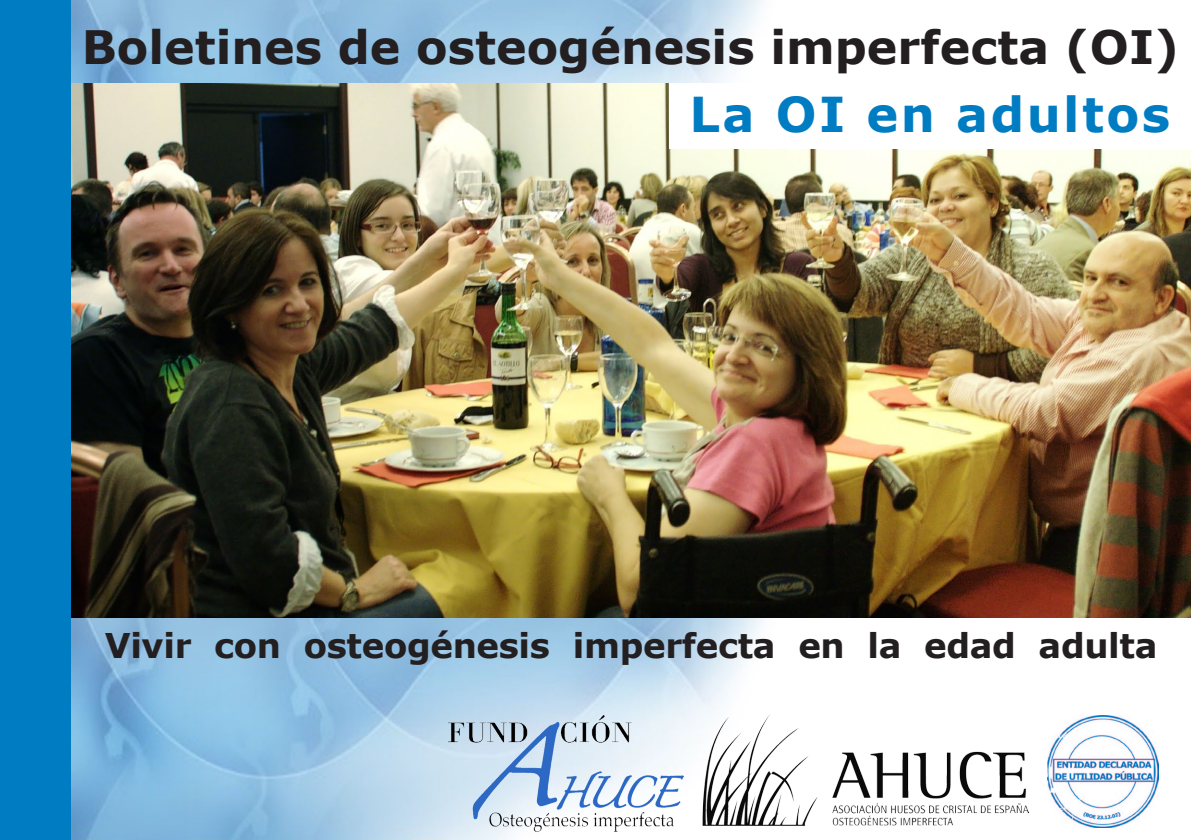
<style>
.page{position:relative;width:1191px;height:840px;background:#fff}
.page>*{position:absolute;margin:0;border:0;box-sizing:border-box;transform-origin:0 0}
.t1{font:700 48px "Verdana";letter-spacing:.05em;color:#007cc2}
.t2{font:700 46px "Verdana";color:#231f20}
.t3{font:700 34px "Verdana";letter-spacing:-.01em;color:#231f20}
</style>
<div class="page">
<img style="left:70px;top:0;width:693px;height:83px">
<img style="left:70px;top:617px;width:815px;height:222px">
<img style="left:70px;top:83px;width:1121px;height:534px">
<div style="left:0;top:0;width:70px;height:839px;background:#007cc2"></div>
<img style="left:448px;top:715px;width:235px;height:116px">
<div style="left:669px;top:83px;width:522px;height:66px;background:#fff"></div>
<img style="left:702px;top:713px;width:326px;height:114px">
<img style="left:1047px;top:715px;width:111px;height:112px">
<p class="t2" style="left:82px;top:15px;width:1098px">Boletines de osteogénesis imperfecta (OI)</p>
<p class="t1" style="left:689px;top:80px;width:482px">La OI en adultos</p>
<p class="t3" style="left:105px;top:621px;width:1054px">Vivir con osteogénesis imperfecta en la edad adulta</p>
</div>
